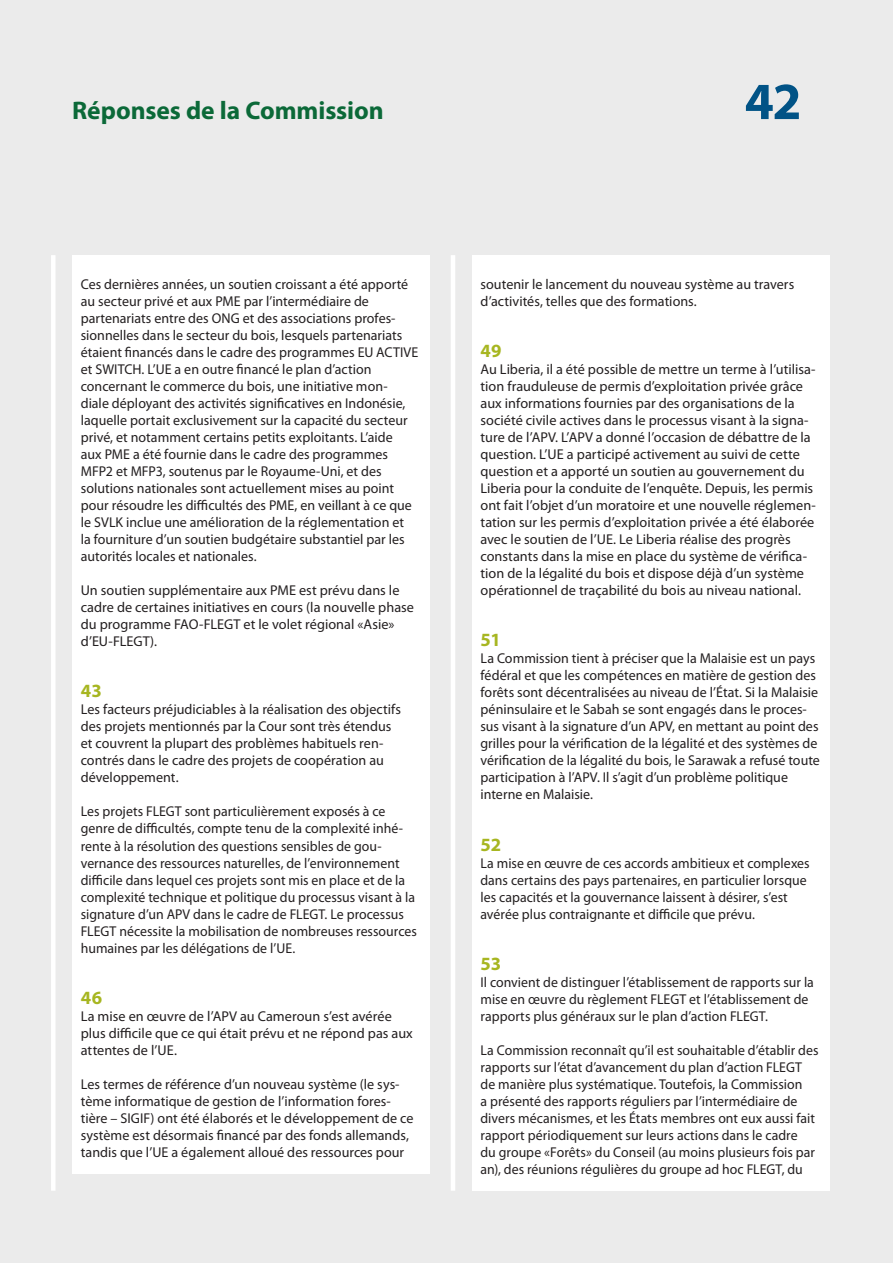
<style>
.page{position:relative;width:893px;height:1263px;background:#ebebeb}
.page>*{position:absolute;margin:0;border:0;box-sizing:border-box;transform-origin:0 0}
.t1{font:700 52.5px "Myriad Pro";color:#015386}
.t2{font:700 25.5px "Myriad Pro";letter-spacing:-.005em;color:#0b6938}
.K_03_-_REP_CHIFFRE{font:700 18.75px "Myriad Pro";color:#a7b621}
.K_04_-_REP_TEXTE_COU{font:14.25px/17px "Myriad Pro";color:#231f20}
</style>
<div class="page">
<div style="left:51px;top:255px;width:5px;height:936px;background:#fff"></div>
<hr style="left:451px;top:255px;width:4px;height:936px;background:#fff">
<div style="left:472px;top:255px;width:357px;height:936px;background:#fff"></div>
<div style="left:72px;top:255px;width:357px;height:919px;background:#fff"></div>
<h2 class="t2" style="left:72px;top:94px;width:313px">Réponses de la Commission</h2>
<p class="K_04_-_REP_TEXTE_COU" style="left:81px;top:276px;width:339px">Ces dernières années, un soutien croissant a été apporté au secteur privé et aux PME par l’intermédiaire de partenariats entre des ONG et des associations profes‑ sionnelles dans le secteur du bois, lesquels partenariats étaient financés dans le cadre des programmes EU ACTIVE et SWITCH. L’UE a en outre financé le plan d’action concernant le commerce du bois, une initiative mon‑ diale déployant des activités significatives en Indonésie, laquelle portait exclusivement sur la capacité du secteur privé, et notamment certains petits exploitants. L’aide<br>aux PME a été fournie dans le cadre des programmes MFP2 et MFP3, soutenus par le Royaume‑Uni, et des solutions nationales sont actuellement mises au point pour résoudre les difficultés des PME, en veillant à ce que le SVLK inclue une amélioration de la réglementation et<br>la fourniture d’un soutien budgétaire substantiel par les autorités locales et nationales.</p>
<p class="K_04_-_REP_TEXTE_COU" style="left:81px;top:582px;width:335px">Un soutien supplémentaire aux PME est prévu dans le cadre de certaines initiatives en cours (la nouvelle phase du programme FAO‑FLEGT et le volet régional «Asie» d’EU‑FLEGT).</p>
<p class="K_03_-_REP_CHIFFRE" style="left:81px;top:679px;width:22px">43</p>
<p class="K_04_-_REP_TEXTE_COU" style="left:81px;top:701px;width:322px">Les facteurs préjudiciables à la réalisation des objectifs des projets mentionnés par la Cour sont très étendus et couvrent la plupart des problèmes habituels ren‑ contrés dans le cadre des projets de coopération au développement.</p>
<p class="K_04_-_REP_TEXTE_COU" style="left:81px;top:803px;width:337px">Les projets FLEGT sont particulièrement exposés à ce genre de difficultés, compte tenu de la complexité inhé‑ rente à la résolution des questions sensibles de gou‑ vernance des ressources naturelles, de l’environnement difficile dans lequel ces projets sont mis en place et de la complexité technique et politique du processus visant à la signature d’un APV dans le cadre de FLEGT. Le processus FLEGT nécessite la mobilisation de nombreuses ressources humaines par les délégations de l’UE.</p>
<p class="K_03_-_REP_CHIFFRE" style="left:81px;top:985px;width:23px">46</p>
<p class="K_04_-_REP_TEXTE_COU" style="left:81px;top:1007px;width:334px">La mise en œuvre de l’APV au Cameroun s’est avérée plus difficile que ce qui était prévu et ne répond pas aux attentes de l’UE.</p>
<p class="K_04_-_REP_TEXTE_COU" style="left:81px;top:1075px;width:334px">Les termes de référence d’un nouveau système (le sys‑ tème informatique de gestion de l’information fores‑ tière – SIGIF) ont été élaborés et le développement de ce système est désormais financé par des fonds allemands, tandis que l’UE a également alloué des ressources pour</p>
<h1 class="t1" style="left:745px;top:67px;width:58px">42</h1>
<p class="K_04_-_REP_TEXTE_COU" style="left:480px;top:276px;width:315px">soutenir le lancement du nouveau système au travers d’activités, telles que des formations.</p>
<p class="K_03_-_REP_CHIFFRE" style="left:480px;top:339px;width:22px">49</p>
<p class="K_04_-_REP_TEXTE_COU" style="left:480px;top:361px;width:337px">Au Liberia, il a été possible de mettre un terme à l’utilisa‑ tion frauduleuse de permis d’exploitation privée grâce aux informations fournies par des organisations de la société civile actives dans le processus visant à la signa‑ ture de l’APV. L’APV a donné l’occasion de débattre de la question. L’UE a participé activement au suivi de cette question et a apporté un soutien au gouvernement du Liberia pour la conduite de l’enquête. Depuis, les permis ont fait l’objet d’un moratoire et une nouvelle réglemen‑ tation sur les permis d’exploitation privée a été élaborée avec le soutien de l’UE. Le Liberia réalise des progrès constants dans la mise en place du système de vérifica‑ tion de la légalité du bois et dispose déjà d’un système opérationnel de traçabilité du bois au niveau national.</p>
<p class="K_03_-_REP_CHIFFRE" style="left:480px;top:628px;width:22px">51</p>
<p class="K_04_-_REP_TEXTE_COU" style="left:480px;top:650px;width:341px">La Commission tient à préciser que la Malaisie est un pays fédéral et que les compétences en matière de gestion des forêts sont décentralisées au niveau de l’État. Si la Malaisie péninsulaire et le Sabah se sont engagés dans le proces‑ sus visant à la signature d’un APV, en mettant au point des grilles pour la vérification de la légalité et des systèmes de vérification de la légalité du bois, le Sarawak a refusé toute participation à l’APV. Il s’agit d’un problème politique interne en Malaisie.</p>
<p class="K_03_-_REP_CHIFFRE" style="left:480px;top:832px;width:22px">52</p>
<p class="K_04_-_REP_TEXTE_COU" style="left:480px;top:854px;width:331px">La mise en œuvre de ces accords ambitieux et complexes dans certains des pays partenaires, en particulier lorsque les capacités et la gouvernance laissent à désirer, s’est avérée plus contraignante et difficile que prévu.</p>
<p class="K_03_-_REP_CHIFFRE" style="left:480px;top:951px;width:22px">53</p>
<p class="K_04_-_REP_TEXTE_COU" style="left:480px;top:973px;width:335px">Il convient de distinguer l’établissement de rapports sur la mise en œuvre du règlement FLEGT et l’établissement de rapports plus généraux sur le plan d’action FLEGT.</p>
<p class="K_04_-_REP_TEXTE_COU" style="left:480px;top:1041px;width:339px">La Commission reconnaît qu’il est souhaitable d’établir des rapports sur l’état d’avancement du plan d’action FLEGT de manière plus systématique. Toutefois, la Commission<br>a présenté des rapports réguliers par l’intermédiaire de divers mécanismes, et les États membres ont eux aussi fait rapport périodiquement sur leurs actions dans le cadre<br>du groupe «Forêts» du Conseil (au moins plusieurs fois par an), des réunions régulières du groupe ad hoc FLEGT, du</p>
</div>
